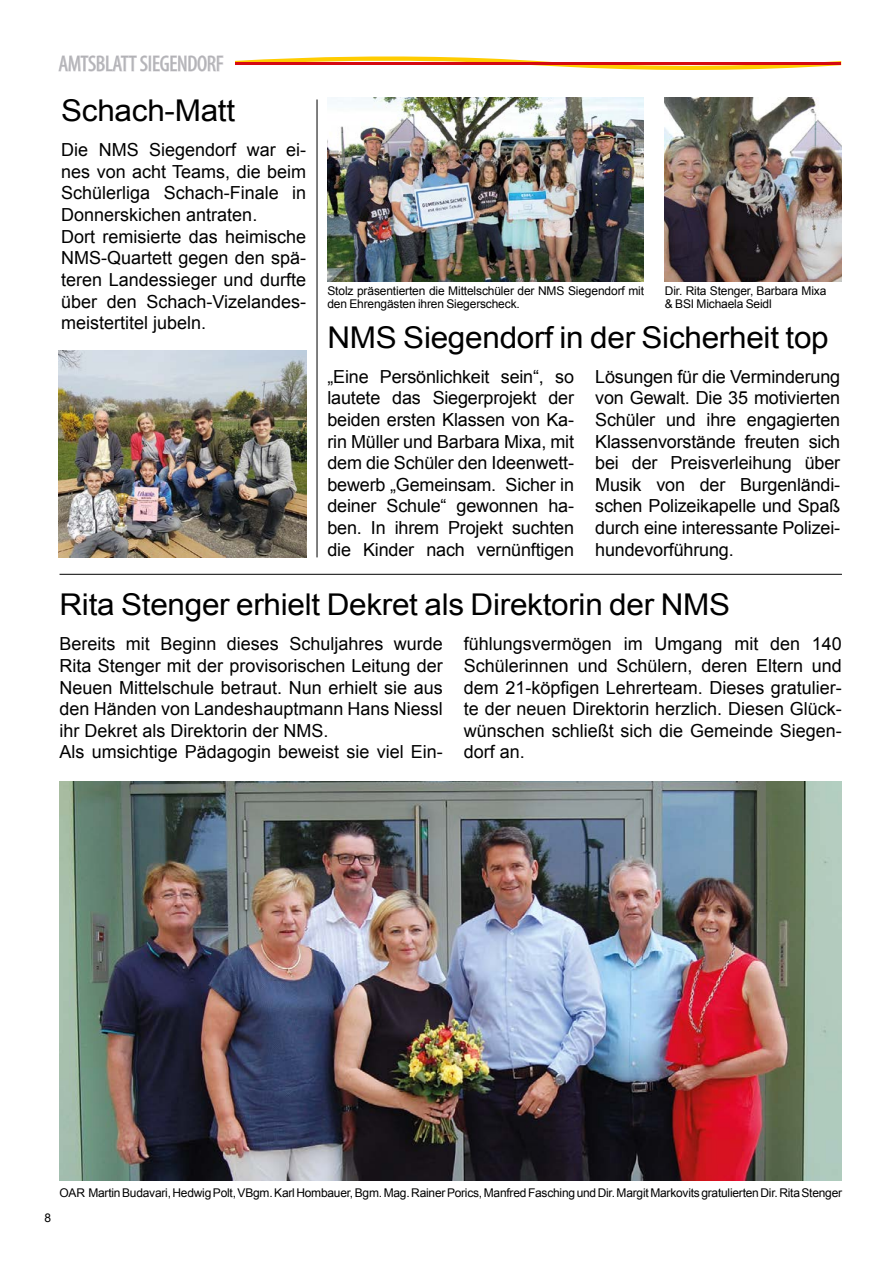
<style>
.page{position:relative;width:893px;height:1263px;background:#fff}
.page>*{position:absolute;margin:0;border:0;box-sizing:border-box;transform-origin:0 0}
.t1{font:30px "Arial";letter-spacing:-.01em;color:#000;scale:1.05 1}
.t2{font:condensed 22.5px "Myriad Pro";letter-spacing:-.01em;color:#b2b2b6}
.t3{font:18px/21.6px "Arial";color:#000;text-align:justify}
.t4{font:12px/13.5px "Arial";letter-spacing:-.015em;color:#000}
</style>
<div class="page">
<svg style="left:58px;top:55px;width:166px;height:17px"></svg>
<svg style="left:235px;top:56px;width:606px;height:14px"></svg>
<hr style="left:235px;top:62px;width:606px;height:3px;background:#d50911">
<img style="left:60px;top:782px;width:782px;height:399px">
<hr style="left:60px;top:574px;width:782px;height:1px;background:#000">
<img style="left:58px;top:350px;width:248px;height:207px">
<hr style="left:317px;top:99px;width:1px;height:458px;background:#000">
<img style="left:327px;top:98px;width:317px;height:183px">
<img style="left:665px;top:98px;width:177px;height:183px">
<p class="t2" style="left:58px;top:50px;width:167px">AMTSBLATT SIEGENDORF</p>
<h1 class="t1" style="left:61px;top:91px;width:167px">Schach-Matt</h1>
<p class="t3" style="left:61px;top:139px;width:246px;text-align:left">Die NMS Siegendorf war ei&shy;nes von acht Teams, die beim<br>Schülerliga Schach-Finale in<br>Donnerskichen antraten.<br>Dort remisierte das heimische<br>NMS-Quartett gegen den spä&shy;teren Landessieger und durfte über den Schach-Vizelandes&shy;meistertitel jubeln.</p>
<p class="t4" style="left:327px;top:284px;width:318px">Stolz präsentierten die Mittelschüler der NMS Siegendorf mit den Ehrengästen ihren Siegerscheck.</p>
<p class="t4" style="left:665px;top:284px;width:163px">Dir. Rita Stenger, Barbara Mixa &amp; BSI Michaela Seidl</p>
<h1 class="t1" style="left:327px;top:318px;width:479px">NMS Siegendorf in der Sicherheit top</h1>
<p class="t3" style="left:327px;top:366px;width:248px">„Eine Persönlichkeit sein“, so lautete das Siegerprojekt der beiden ersten Klassen von Ka&shy;rin Müller und Barbara Mixa, mit dem die Schüler den Ideenwett&shy;bewerb „Gemeinsam. Sicher in deiner Schule“ gewonnen ha&shy;ben. In ihrem Projekt suchten die Kinder nach vernünftigen</p>
<p class="t3" style="left:595px;top:366px;width:246px">Lösungen für die Verminderung von Gewalt. Die 35 motivierten Schüler und ihre engagierten Klassenvorstände freuten sich bei der Preisverleihung über Musik von der Burgenländi&shy;schen Polizeikapelle und Spaß durch eine interessante Polizei&shy;hundevorführung.</p>
<h1 class="t1" style="left:60px;top:585px;width:640px">Rita Stenger erhielt Dekret als Direktorin der NMS</h1>
<p class="t3" style="left:464px;top:633px;width:380px">fühlungsvermögen im Umgang mit den 140<br>Schülerinnen und Schülern, deren Eltern und dem 21-köpfigen Lehrerteam. Dieses gratulier&shy;te der neuen Direktorin herzlich. Diesen Glück&shy;wünschen schließt sich die Gemeinde Siegen&shy;dorf an.</p>
<p class="t3" style="left:60px;top:633px;width:385px;text-align:left">Bereits mit Beginn dieses Schuljahres wurde Rita Stenger mit der provisorischen Leitung der Neuen Mittelschule betraut. Nun erhielt sie aus den Händen von Landeshauptmann Hans Niessl ihr Dekret als Direktorin der NMS.<br>Als umsichtige Pädagogin beweist sie viel Ein-</p>
<p class="t4" style="left:45px;top:1211px;width:8px">8</p>
<p class="t4" style="left:60px;top:1186px;width:784px">OAR Martin Budavari, Hedwig Polt, VBgm. Karl Hombauer, Bgm. Mag. Rainer Porics, Manfred Fasching und Dir. Margit Markovits gratulierten Dir. Rita Stenger</p>
</div>
